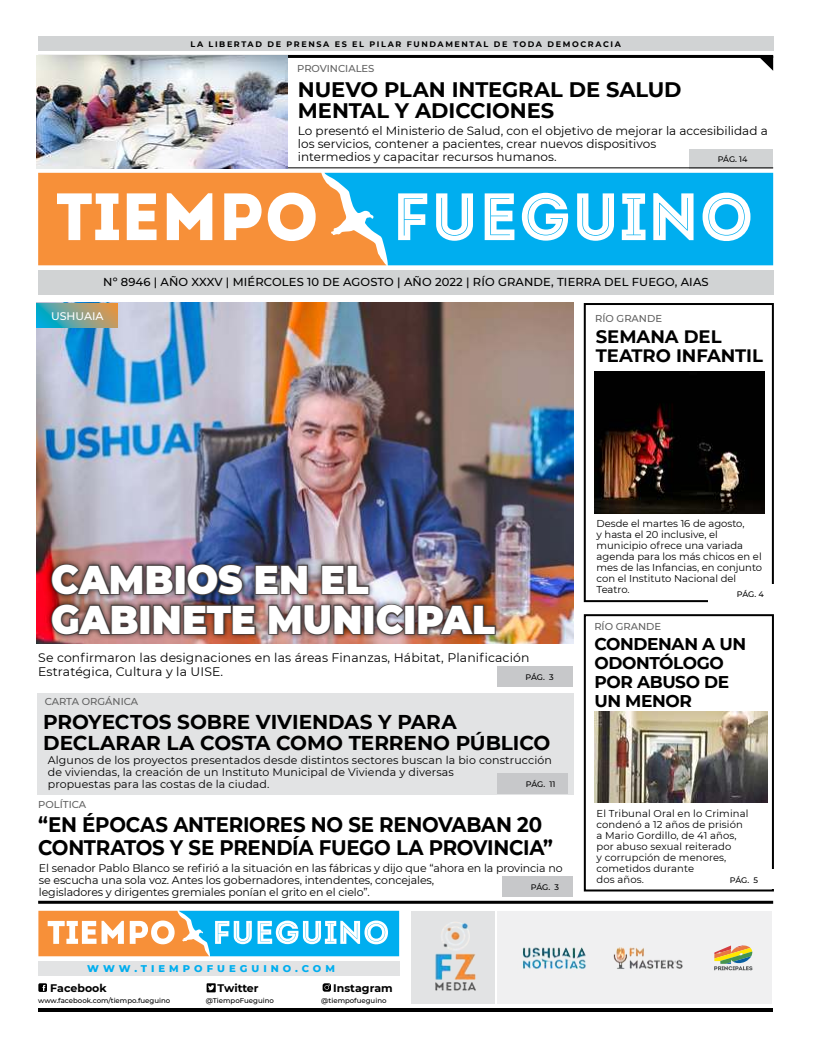
<style>
.page{position:relative;width:820px;height:1049px;background:#fff}
.page>*{position:absolute;margin:0;border:0;box-sizing:border-box;transform-origin:0 0}
.t1{font:900 40px/40px "Montserrat";letter-spacing:.005em;color:#fff;scale:.93 1}
.t2{font:700 21px/23px "Montserrat";letter-spacing:-.01em;color:#000;scale:.94 1}
.t3{font:700 21px/21px "Montserrat";letter-spacing:-.01em;color:#000}
.t4{font:700 20px/21px "Montserrat";letter-spacing:-.005em;color:#000}
.t5{font:700 18px/19px "Montserrat";letter-spacing:-.005em;color:#000}
.t6{font:700 17px/19px "Montserrat";letter-spacing:-.025em;color:#000}
.t7{font:12.4px/14px "Montserrat";letter-spacing:.01em;color:#000}
.t8{font:12px/13px "Montserrat";color:#000}
.t9{font:500 11.5px "Montserrat";letter-spacing:.01em;color:#000}
.t10{font:11px/12px "Montserrat";letter-spacing:-.01em;color:#000}
.t11{font:11px/12px "Montserrat";letter-spacing:.01em;color:#000}
.t12{font:700 11px "Montserrat";color:#000}
.t13{font:500 11px "Montserrat";color:#fff}
.t14{font:10px/11px "Montserrat";color:#000}
.t15{font:500 10px "Montserrat";color:#616161}
.t16{font:800 10px "Montserrat";letter-spacing:.4em;color:#00aeef}
.t17{font:700 8px "Montserrat";letter-spacing:.2em;color:#000}
.t18{font:500 8px "Montserrat";letter-spacing:-.01em;color:#000}
.t19{font:500 7px "Montserrat";color:#000}
</style>
<div class="page">
<img style="left:37px;top:303px;width:536px;height:340px">
<div style="left:583px;top:614px;width:190px;height:277px;border:2px solid #000"></div>
<div style="left:583px;top:303px;width:190px;height:299px;border:2px solid #000"></div>
<div style="left:37px;top:693px;width:536px;height:102px;background:#e2e3e4"></div>
<hr style="left:38px;top:55px;width:734px;height:3px;background:#000">
<svg style="left:757px;top:57px;width:15px;height:13px"></svg>
<div style="left:38px;top:270px;width:734px;height:25px;background:#d1d3d4"></div>
<div style="left:701px;top:869px;width:72px;height:20px;background:#fff"></div>
<div style="left:38px;top:37px;width:734px;height:14px;background:#d1d3d4"></div>
<svg style="left:38px;top:173px;width:286px;height:92px"></svg>
<svg style="left:324px;top:173px;width:448px;height:92px;fill:#00aeef"></svg>
<div style="left:497px;top:666px;width:75px;height:21px;background:#c7c8ca"></div>
<div style="left:497px;top:773px;width:70px;height:21px;background:#c7c8ca"></div>
<div style="left:502px;top:877px;width:70px;height:20px;background:#c7c8ca"></div>
<hr style="left:38px;top:901px;width:734px;height:3px;background:#000">
<div style="left:689px;top:149px;width:84px;height:19px;background:#d1d3d4"></div>
<div style="left:708px;top:584px;width:65px;height:19px;background:#fff"></div>
<div style="left:46px;top:559px;width:454px;height:82px;background:#000;opacity:.75"></div>
<svg style="left:50px;top:563px;width:124px;height:33px;background:#5c4546"></svg>
<div style="left:175px;top:565px;width:10px;height:30px;border:2px solid #474140"></div>
<svg style="left:185px;top:563px;width:59px;height:33px;background:#34384c"></svg>
<svg style="left:254px;top:564px;width:55px;height:32px;background:#464045"></svg>
<svg style="left:320px;top:564px;width:50px;height:32px;background:#615556"></svg>
<svg style="left:50px;top:603px;width:89px;height:33px;background:#5e4240"></svg>
<div style="left:140px;top:605px;width:10px;height:30px;border:2px solid #474140"></div>
<svg style="left:152px;top:604px;width:105px;height:32px;background:#563a33"></svg>
<svg style="left:267px;top:604px;width:95px;height:32px;background:#594746"></svg>
<div style="left:363px;top:605px;width:11px;height:30px;border:2px solid #474140"></div>
<svg style="left:374px;top:603px;width:31px;height:33px"></svg>
<div style="left:404px;top:605px;width:11px;height:30px;border:2px solid #474140"></div>
<svg style="left:416px;top:603px;width:80px;height:33px;background:#614134"></svg>
<hr style="left:38px;top:1008px;width:734px;height:4px;background:#000">
<hr style="left:38px;top:167px;width:734px;height:1px;background:#000">
<div style="left:410px;top:911px;width:84px;height:92px;background:#e2e3e4"></div>
<div style="left:497px;top:911px;width:274px;height:92px;background:#f0f0f1"></div>
<div style="left:38px;top:961px;width:361px;height:15px;background:#e2e3e4"></div>
<svg style="left:38px;top:911px;width:361px;height:45px"></svg>
<svg style="left:38px;top:983px;width:9px;height:9px"></svg>
<svg style="left:206px;top:983px;width:10px;height:9px"></svg>
<svg style="left:322px;top:983px;width:8px;height:9px"></svg>
<img style="left:435px;top:922px;width:41px;height:69px">
<img style="left:522px;top:947px;width:64px;height:22px">
<img style="left:613px;top:947px;width:70px;height:22px">
<svg style="left:714px;top:945px;width:38px;height:26px"></svg>
<img style="left:37px;top:55px;width:250px;height:114px">
<img style="left:594px;top:711px;width:173px;height:91px">
<img style="left:594px;top:371px;width:170px;height:142px">
<svg style="left:37px;top:303px;width:81px;height:24px;background:#7ba18e"></svg>
<p class="t17" style="left:190px;top:40px;width:431px">LA LIBERTAD DE PRENSA ES EL PILAR FUNDAMENTAL DE TODA DEMOCRACIA</p>
<p class="t15" style="left:297px;top:63px;width:79px">PROVINCIALES</p>
<h2 class="t3" style="left:298px;top:79px;width:385px">NUEVO PLAN INTEGRAL DE SALUD<br>MENTAL Y ADICCIONES</h2>
<p class="t8" style="left:298px;top:125px;width:471px">Lo presentó el Ministerio de Salud, con el objetivo de mejorar la accesibilidad a los servicios, contener a pacientes, crear nuevos dispositivos<br>intermedios y capacitar recursos humanos.</p>
<p class="t18" style="left:717px;top:155px;width:31px">PÁG. 14</p>
<p class="t9" style="left:103px;top:276px;width:606px">Nº 8946 | AÑO XXXV | MIÉRCOLES 10 DE AGOSTO | AÑO 2022 | RÍO GRANDE, TIERRA DEL FUEGO, AIAS</p>
<p class="t13" style="left:51px;top:310px;width:54px">USHUAIA</p>
<p class="t15" style="left:595px;top:313px;width:68px">RÍO GRANDE</p>
<h3 class="t5" style="left:595px;top:328px;width:169px">SEMANA DEL<br>TEATRO INFANTIL</h3>
<h1 class="t1" style="left:51px;top:560px;width:478px">CAMBIOS EN EL<br>GABINETE MUNICIPAL</h1>
<p class="t7" style="left:38px;top:650px;width:492px">Se confirmaron las designaciones en las áreas Finanzas, Hábitat, Planificación<br>Estratégica, Cultura y la UISE.</p>
<p class="t18" style="left:525px;top:672px;width:30px">PÁG. 3</p>
<p class="t15" style="left:45px;top:696px;width:95px">CARTA ORGÁNICA</p>
<h3 class="t4" style="left:43px;top:711px;width:508px">PROYECTOS SOBRE VIVIENDAS Y PARA<br>DECLARAR LA COSTA COMO TERRENO PÚBLICO</h3>
<p class="t11" style="left:48px;top:755px;width:505px">Algunos de los proyectos presentados desde distintos sectores buscan la bio construcción de viviendas, la creación de un Instituto Municipal de Vivienda y diversas<br>propuestas para las costas de la ciudad.</p>
<h2 class="t2" style="left:38px;top:813px;width:549px">“EN ÉPOCAS ANTERIORES NO SE RENOVABAN 20<br>CONTRATOS Y SE PRENDÍA FUEGO LA PROVINCIA”</h2>
<p class="t10" style="left:39px;top:861px;width:525px">El senador Pablo Blanco se refirió a la situación en las fábricas y dijo que “ahora en la provincia no se escucha una sola voz. Antes los gobernadores, intendentes, concejales,<br>legisladores y dirigentes gremiales ponían el grito en el cielo”.</p>
<p class="t18" style="left:525px;top:780px;width:31px">PÁG. 11</p>
<p class="t15" style="left:38px;top:798px;width:50px">POLÍTICA</p>
<p class="t18" style="left:530px;top:883px;width:30px">PÁG. 3</p>
<p class="t16" style="left:87px;top:962px;width:249px">WWW.TIEMPOFUEGUINO.COM</p>
<p class="t12" style="left:50px;top:981px;width:58px">Facebook</p>
<p class="t19" style="left:38px;top:996px;width:134px">www.facebook.com/tiempo.fueguino</p>
<p class="t12" style="left:217px;top:981px;width:42px">Twitter</p>
<p class="t19" style="left:206px;top:996px;width:70px">@TiempoFueguino</p>
<p class="t12" style="left:333px;top:981px;width:61px">Instagram</p>
<p class="t19" style="left:321px;top:996px;width:67px">@tiempofueguino</p>
<p class="t14" style="left:596px;top:518px;width:167px">Desde el martes 16 de agosto,<br>y hasta el 20 inclusive, el municipio ofrece una variada agenda para los más chicos en el mes de las Infancias, en conjunto con el Instituto Nacional del<br>Teatro.</p>
<p class="t18" style="left:736px;top:590px;width:28px">PÁG. 4</p>
<p class="t15" style="left:594px;top:621px;width:68px">RÍO GRANDE</p>
<h3 class="t6" style="left:594px;top:634px;width:153px">CONDENAN A UN<br>ODONTÓLOGO<br>POR ABUSO DE<br>UN MENOR</h3>
<p class="t14" style="left:596px;top:809px;width:153px">El Tribunal Oral en lo Criminal condenó a 12 años de prisión a Mario Gordillo, de 41 años, por abuso sexual reiterado<br>y corrupción de menores, cometidos durante<br>dos años.</p>
<p class="t18" style="left:729px;top:875px;width:30px">PÁG. 5</p>
</div>
